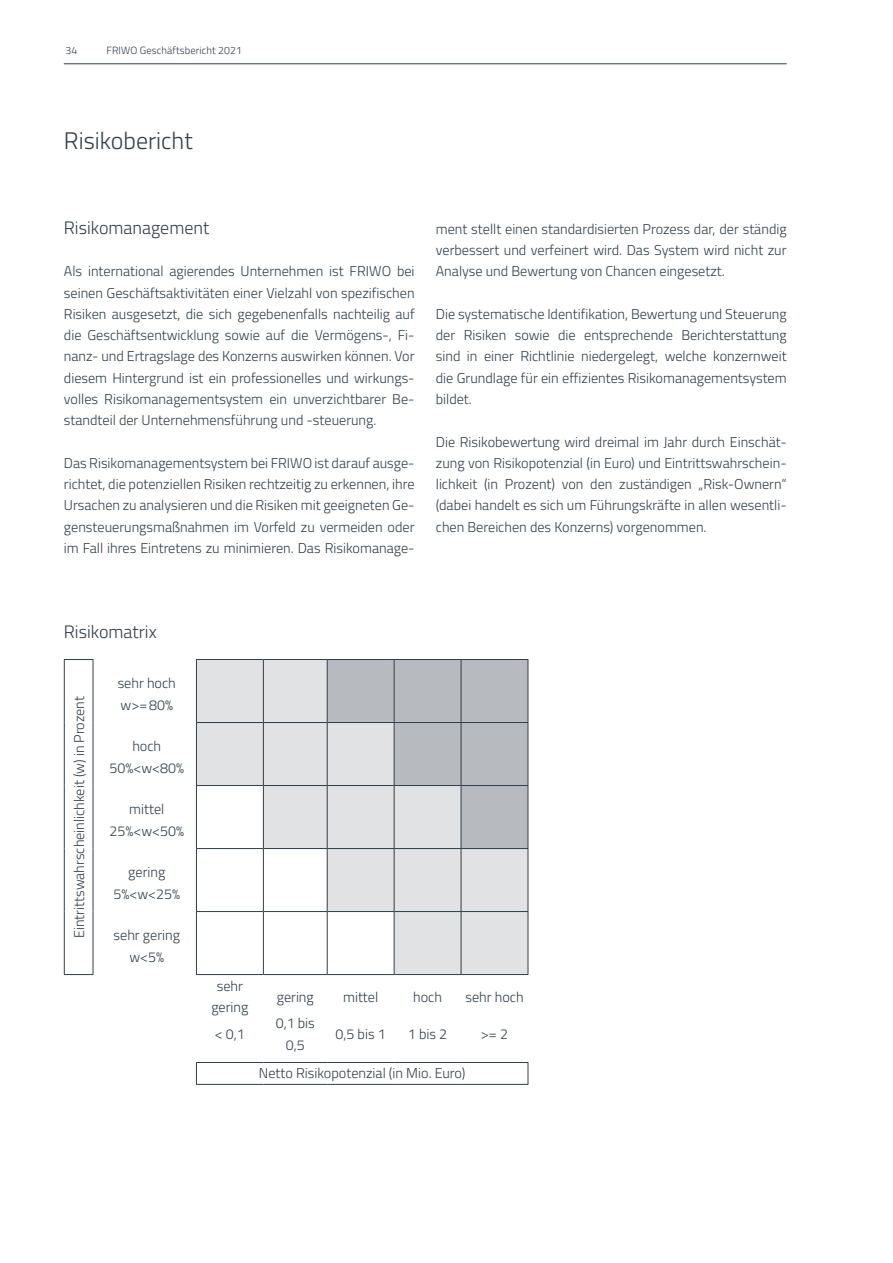
<style>
.page{position:relative;width:893px;height:1263px;background:#fff}
.page>*{position:absolute;margin:0;border:0;box-sizing:border-box;transform-origin:0 0}
.t1{font:300 24px "Titillium Web";color:#323e48}
.t2{font:300 18px "Titillium Web";color:#323e48}
.t3{font:300 14.25px/21.3px "Titillium Web";color:#323e48;text-align:center}
.t4{font:300 10.5px "Titillium Web";letter-spacing:.01em;color:#323e48}
</style>
<div class="page">
<svg style="left:197px;top:660px;width:331px;height:314px;fill:#e0e2e4"></svg>
<svg style="left:328px;top:660px;width:200px;height:188px;background:#c5c8cb"></svg>
<hr style="left:196px;top:659px;width:67px;height:1px;background:#323e48">
<hr style="left:196px;top:660px;width:1px;height:62px;background:#323e48">
<hr style="left:263px;top:659px;width:64px;height:1px;background:#323e48">
<hr style="left:263px;top:660px;width:1px;height:62px;background:#323e48">
<hr style="left:327px;top:659px;width:67px;height:1px;background:#323e48">
<hr style="left:327px;top:660px;width:1px;height:62px;background:#323e48">
<hr style="left:394px;top:659px;width:67px;height:1px;background:#323e48">
<hr style="left:394px;top:660px;width:1px;height:62px;background:#323e48">
<hr style="left:461px;top:659px;width:67px;height:1px;background:#323e48">
<hr style="left:461px;top:660px;width:1px;height:62px;background:#323e48">
<hr style="left:528px;top:660px;width:1px;height:62px;background:#323e48">
<hr style="left:196px;top:722px;width:67px;height:1px;background:#323e48">
<hr style="left:196px;top:723px;width:1px;height:62px;background:#323e48">
<hr style="left:263px;top:722px;width:64px;height:1px;background:#323e48">
<hr style="left:263px;top:723px;width:1px;height:62px;background:#323e48">
<hr style="left:327px;top:722px;width:67px;height:1px;background:#323e48">
<hr style="left:327px;top:723px;width:1px;height:62px;background:#323e48">
<hr style="left:394px;top:722px;width:67px;height:1px;background:#323e48">
<hr style="left:394px;top:723px;width:1px;height:62px;background:#323e48">
<hr style="left:461px;top:722px;width:67px;height:1px;background:#323e48">
<hr style="left:461px;top:723px;width:1px;height:62px;background:#323e48">
<hr style="left:528px;top:723px;width:1px;height:62px;background:#323e48">
<hr style="left:196px;top:785px;width:67px;height:1px;background:#323e48">
<hr style="left:196px;top:786px;width:1px;height:62px;background:#323e48">
<hr style="left:263px;top:785px;width:64px;height:1px;background:#323e48">
<hr style="left:263px;top:786px;width:1px;height:62px;background:#323e48">
<hr style="left:327px;top:785px;width:67px;height:1px;background:#323e48">
<hr style="left:327px;top:786px;width:1px;height:62px;background:#323e48">
<hr style="left:394px;top:785px;width:67px;height:1px;background:#323e48">
<hr style="left:394px;top:786px;width:1px;height:62px;background:#323e48">
<hr style="left:461px;top:785px;width:67px;height:1px;background:#323e48">
<hr style="left:461px;top:786px;width:1px;height:62px;background:#323e48">
<hr style="left:528px;top:786px;width:1px;height:62px;background:#323e48">
<hr style="left:196px;top:848px;width:67px;height:1px;background:#323e48">
<hr style="left:196px;top:849px;width:1px;height:62px;background:#323e48">
<hr style="left:263px;top:848px;width:64px;height:1px;background:#323e48">
<hr style="left:263px;top:849px;width:1px;height:62px;background:#323e48">
<hr style="left:327px;top:848px;width:67px;height:1px;background:#323e48">
<hr style="left:327px;top:849px;width:1px;height:62px;background:#323e48">
<hr style="left:394px;top:848px;width:67px;height:1px;background:#323e48">
<hr style="left:394px;top:849px;width:1px;height:62px;background:#323e48">
<hr style="left:461px;top:848px;width:67px;height:1px;background:#323e48">
<hr style="left:461px;top:849px;width:1px;height:62px;background:#323e48">
<hr style="left:528px;top:849px;width:1px;height:62px;background:#323e48">
<hr style="left:196px;top:911px;width:67px;height:1px;background:#323e48">
<hr style="left:196px;top:912px;width:1px;height:62px;background:#323e48">
<hr style="left:263px;top:911px;width:64px;height:1px;background:#323e48">
<hr style="left:263px;top:912px;width:1px;height:62px;background:#323e48">
<hr style="left:327px;top:911px;width:67px;height:1px;background:#323e48">
<hr style="left:327px;top:912px;width:1px;height:62px;background:#323e48">
<hr style="left:394px;top:911px;width:67px;height:1px;background:#323e48">
<hr style="left:394px;top:912px;width:1px;height:62px;background:#323e48">
<hr style="left:461px;top:911px;width:67px;height:1px;background:#323e48">
<hr style="left:461px;top:912px;width:1px;height:62px;background:#323e48">
<hr style="left:528px;top:912px;width:1px;height:62px;background:#323e48">
<hr style="left:196px;top:974px;width:67px;height:1px;background:#323e48">
<hr style="left:263px;top:974px;width:64px;height:1px;background:#323e48">
<hr style="left:327px;top:974px;width:67px;height:1px;background:#323e48">
<hr style="left:394px;top:974px;width:67px;height:1px;background:#323e48">
<hr style="left:461px;top:974px;width:67px;height:1px;background:#323e48">
<svg style="left:64px;top:659px;width:29px;height:1px"></svg>
<hr style="left:64px;top:660px;width:1px;height:62px;background:#323e48">
<hr style="left:93px;top:660px;width:1px;height:62px;background:#323e48">
<hr style="left:64px;top:722px;width:1px;height:63px;background:#323e48">
<hr style="left:93px;top:722px;width:1px;height:63px;background:#323e48">
<hr style="left:64px;top:785px;width:1px;height:63px;background:#323e48">
<hr style="left:93px;top:785px;width:1px;height:63px;background:#323e48">
<hr style="left:64px;top:848px;width:1px;height:63px;background:#323e48">
<hr style="left:93px;top:848px;width:1px;height:63px;background:#323e48">
<hr style="left:64px;top:911px;width:1px;height:63px;background:#323e48">
<hr style="left:93px;top:911px;width:1px;height:63px;background:#323e48">
<svg style="left:64px;top:974px;width:29px;height:1px"></svg>
<hr style="left:196px;top:1062px;width:67px;height:1px;background:#323e48">
<svg style="left:196px;top:1063px;width:1px;height:21px"></svg>
<hr style="left:263px;top:1062px;width:64px;height:1px;background:#323e48">
<hr style="left:327px;top:1062px;width:67px;height:1px;background:#323e48">
<hr style="left:394px;top:1062px;width:67px;height:1px;background:#323e48">
<hr style="left:461px;top:1062px;width:67px;height:1px;background:#323e48">
<svg style="left:528px;top:1063px;width:1px;height:21px"></svg>
<hr style="left:196px;top:1084px;width:67px;height:1px;background:#323e48">
<hr style="left:263px;top:1084px;width:64px;height:1px;background:#323e48">
<hr style="left:327px;top:1084px;width:67px;height:1px;background:#323e48">
<hr style="left:394px;top:1084px;width:67px;height:1px;background:#323e48">
<hr style="left:461px;top:1084px;width:67px;height:1px;background:#323e48">
<hr style="left:64px;top:64px;width:723px;height:1px;background:#323e48">
<p class="t4" style="left:65px;top:43px;width:13px">34</p>
<p class="t4" style="left:106px;top:43px;width:137px">FRIWO Geschäftsbericht 2021</p>
<h1 class="t1" style="left:64px;top:123px;width:130px">Risikobericht</h1>
<p class="t2" style="left:64px;top:215px;width:147px">Risikomanagement</p>
<p class="t3" style="left:64px;top:260px;width:352px;text-align:justify">Als international agierendes Unternehmen ist FRIWO bei seinen Geschäftsaktivitäten einer Vielzahl von spezifischen Risiken ausgesetzt, die sich gegebenenfalls nachteilig auf die Geschäftsentwicklung sowie auf die Vermögens-, Fi&shy;nanz- und Ertragslage des Konzerns auswirken können. Vor diesem Hintergrund ist ein professionelles und wirkungs&shy;volles Risikomanagementsystem ein unverzichtbarer Be&shy;standteil der Unternehmensführung und -steuerung.</p>
<p class="t3" style="left:64px;top:451px;width:352px;text-align:justify">Das Risikomanagementsystem bei FRIWO ist darauf ausge&shy;richtet, die potenziellen Risiken rechtzeitig zu erkennen, ihre Ursachen zu analysieren und die Risiken mit geeigneten Ge&shy;gensteuerungsmaßnahmen im Vorfeld zu vermeiden oder im Fall ihres Eintretens zu minimieren. Das Risikomanage-</p>
<p class="t3" style="left:436px;top:218px;width:352px;text-align:justify">ment stellt einen standardisierten Prozess dar, der ständig verbessert und verfeinert wird. Das System wird nicht zur Analyse und Bewertung von Chancen eingesetzt.</p>
<p class="t3" style="left:436px;top:303px;width:352px;text-align:justify">Die systematische Identifikation, Bewertung und Steuerung der Risiken sowie die entsprechende Berichterstattung sind in einer Richtlinie niedergelegt, welche konzernweit die Grundlage für ein effizientes Risikomanagementsystem bildet.</p>
<p class="t3" style="left:436px;top:430px;width:352px;text-align:justify">Die Risikobewertung wird dreimal im Jahr durch Einschät&shy;zung von Risikopotenzial (in Euro) und Eintrittswahrschein&shy;lichkeit (in Prozent) von den zuständigen „Risk-Ownern“ (dabei handelt es sich um Führungskräfte in allen wesentli&shy;chen Bereichen des Konzerns) vorgenommen.</p>
<p class="t2" style="left:64px;top:618px;width:94px">Risikomatrix</p>
<p class="t3" style="left:68px;top:938px;width:243px;rotate:-90deg">Eintrittswahrscheinlichkeit (w) in Prozent</p>
<p class="t3" style="left:118px;top:672px;width:60px;text-align:left">sehr hoch w&gt;=80%</p>
<p class="t3" style="left:109px;top:735px;width:76px">hoch<br>50%&lt;w&lt;80%</p>
<p class="t3" style="left:109px;top:798px;width:76px">mittel<br>25%&lt;w&lt;50%</p>
<p class="t3" style="left:113px;top:861px;width:68px">gering<br>5%&lt;w&lt;25%</p>
<p class="t3" style="left:114px;top:924px;width:68px">sehr gering w&lt;5%</p>
<p class="t3" style="left:211px;top:975px;width:39px">sehr gering</p>
<p class="t3" style="left:277px;top:985px;width:39px">gering</p>
<p class="t3" style="left:343px;top:985px;width:37px">mittel</p>
<p class="t3" style="left:413px;top:985px;width:30px">hoch</p>
<p class="t3" style="left:465px;top:985px;width:60px">sehr hoch</p>
<p class="t3" style="left:215px;top:1023px;width:32px">&lt; 0,1</p>
<p class="t3" style="left:276px;top:1012px;width:41px">0,1 bis<br>0,5</p>
<p class="t3" style="left:335px;top:1023px;width:52px">0,5 bis 1</p>
<p class="t3" style="left:408px;top:1023px;width:41px">1 bis 2</p>
<p class="t3" style="left:481px;top:1023px;width:29px">&gt;= 2</p>
<p class="t3" style="left:259px;top:1061px;width:208px">Netto Risikopotenzial (in Mio. Euro)</p>
</div>
